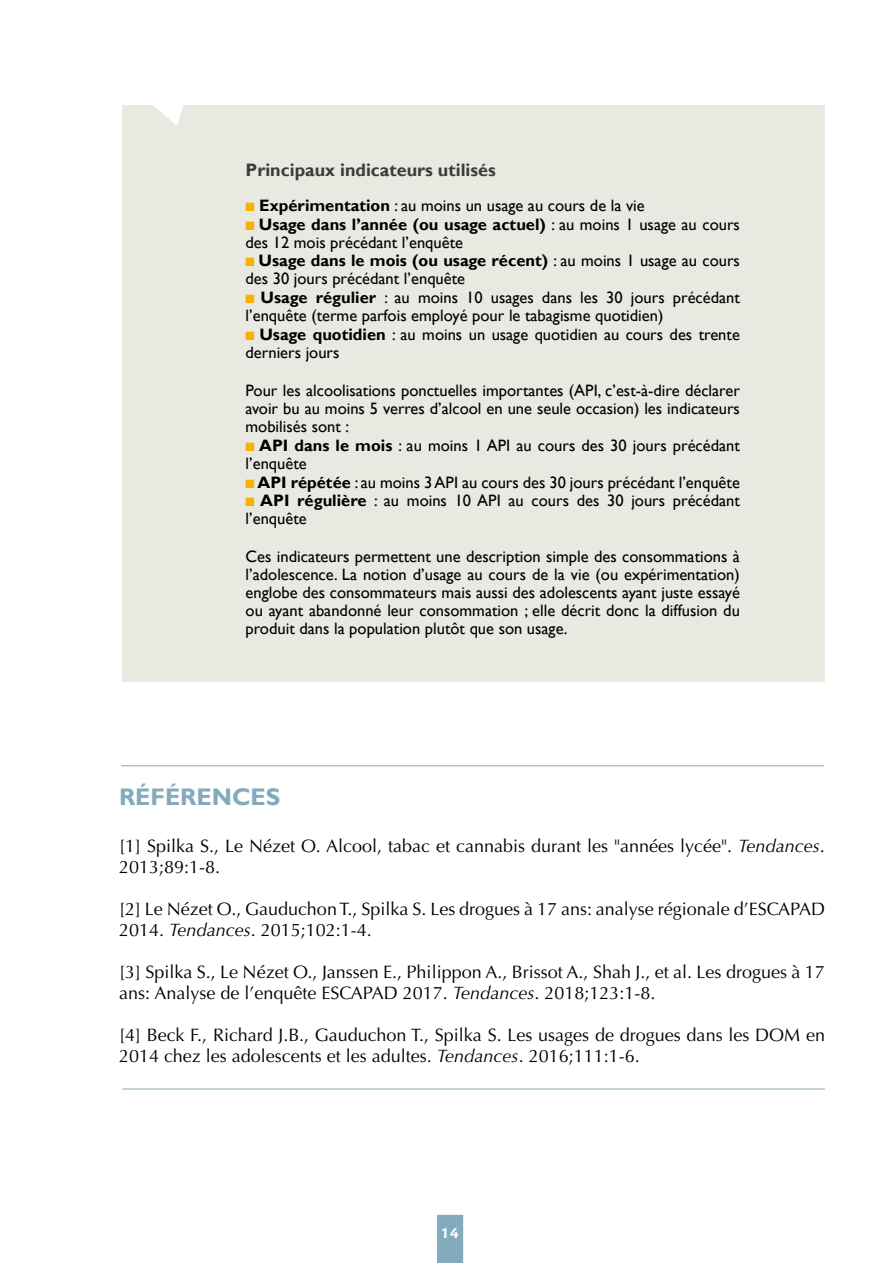
<style>
.page{position:relative;width:893px;height:1263px;background:#fff}
.page>*{position:absolute;margin:0;border:0;box-sizing:border-box;transform-origin:0 0}
.t1{font:700 24px "Gill Sans";color:#84aabd}
.t2{font:18px/21px "Optima LT";color:#000}
.t3{font:700 18px "Gill Sans";color:#3c3c3b}
.t4{font:16.5px/18px "Gill Sans";color:#000}
.t5{font:700 15px "Eurocrat";color:#fff}
.s1{color:#f9b000}
.s2{font-weight:700}
.s3{font-style:italic}
</style>
<div class="page">
<svg style="left:437px;top:1215px;width:26px;height:48px"></svg>
<div style="left:122px;top:105px;width:703px;height:577px;background:#e9e8e1"></div>
<svg style="left:153px;top:105px;width:30px;height:20px"></svg>
<hr style="left:121px;top:765px;width:703px;height:1px;background:#84aabd">
<hr style="left:122px;top:1089px;width:703px;height:1px;background:#84aabd">
<p class="t3" style="left:246px;top:159px;width:252px">Principaux indicateurs utilisés</p>
<p class="t4" style="left:246px;top:196px;width:401px"><span class="s1">■</span> <span class="s2">Expérimentation</span> : au moins un usage au cours de la vie</p>
<p class="t4" style="left:246px;top:215px;width:496px"><span class="s1">■</span> <span class="s2">Usage dans l’année (ou usage actuel)</span> : au moins 1 usage au cours des 12 mois précédant l’enquête</p>
<p class="t4" style="left:246px;top:252px;width:496px"><span class="s1">■</span> <span class="s2">Usage dans le mois (ou usage récent)</span> : au moins 1 usage au cours des 30 jours précédant l’enquête</p>
<p class="t4" style="left:246px;top:289px;width:496px"><span class="s1">■</span> <span class="s2">Usage régulier</span> : au moins 10 usages dans les 30 jours précédant l’enquête (terme parfois employé pour le tabagisme quotidien)</p>
<p class="t4" style="left:246px;top:326px;width:496px"><span class="s1">■</span> <span class="s2">Usage quotidien</span> : au moins un usage quotidien au cours des trente derniers jours</p>
<p class="t4" style="left:246px;top:382px;width:496px;text-align:justify">Pour les alcoolisations ponctuelles importantes (API, c’est-à-dire déclarer avoir bu au moins 5 verres d’alcool en une seule occasion) les indicateurs mobilisés sont :</p>
<p class="t4" style="left:246px;top:436px;width:496px"><span class="s1">■</span> <span class="s2">API dans le mois</span> : au moins 1 API au cours des 30 jours précédant l’enquête</p>
<p class="t4" style="left:246px;top:473px;width:496px"><span class="s1">■</span> <span class="s2">API répétée</span> : au moins 3 API au cours des 30 jours précédant l’enquête</p>
<p class="t4" style="left:246px;top:492px;width:496px"><span class="s1">■</span> <span class="s2">API régulière</span> : au moins 10 API au cours des 30 jours précédant l’enquête</p>
<p class="t4" style="left:246px;top:548px;width:496px;text-align:justify">Ces indicateurs permettent une description simple des consommations à l’adolescence. La notion d’usage au cours de la vie (ou expérimentation) englobe des consommateurs mais aussi des adolescents ayant juste essayé ou ayant abandonné leur consommation ; elle décrit donc la diffusion du produit dans la population plutôt que son usage.</p>
<h1 class="t1" style="left:119px;top:783px;width:163px">RÉFÉRENCES</h1>
<p class="t2" style="left:119px;top:836px;width:707px">[1] Spilka S., Le Nézet O. Alcool, tabac et cannabis durant les "années lycée". <span class="s3">Tendances</span>.<br>2013;89:1-8.</p>
<p class="t2" style="left:119px;top:899px;width:707px">[2] Le Nézet O., Gauduchon T., Spilka S. Les drogues à 17 ans: analyse régionale d’ESCAPAD<br>2014. <span class="s3">Tendances</span>. 2015;102:1-4.</p>
<p class="t2" style="left:119px;top:962px;width:707px">[3] Spilka S., Le Nézet O., Janssen E., Philippon A., Brissot A., Shah J., et al. Les drogues à 17 ans: Analyse de l’enquête ESCAPAD 2017. <span class="s3">Tendances</span>. 2018;123:1-8.</p>
<p class="t2" style="left:119px;top:1025px;width:707px">[4] Beck F., Richard J.B., Gauduchon T., Spilka S. Les usages de drogues dans les DOM en<br>2014 chez les adolescents et les adultes. <span class="s3">Tendances</span>. 2016;111:1-6.</p>
<p class="t5" style="left:441px;top:1224px;width:19px">14</p>
</div>
